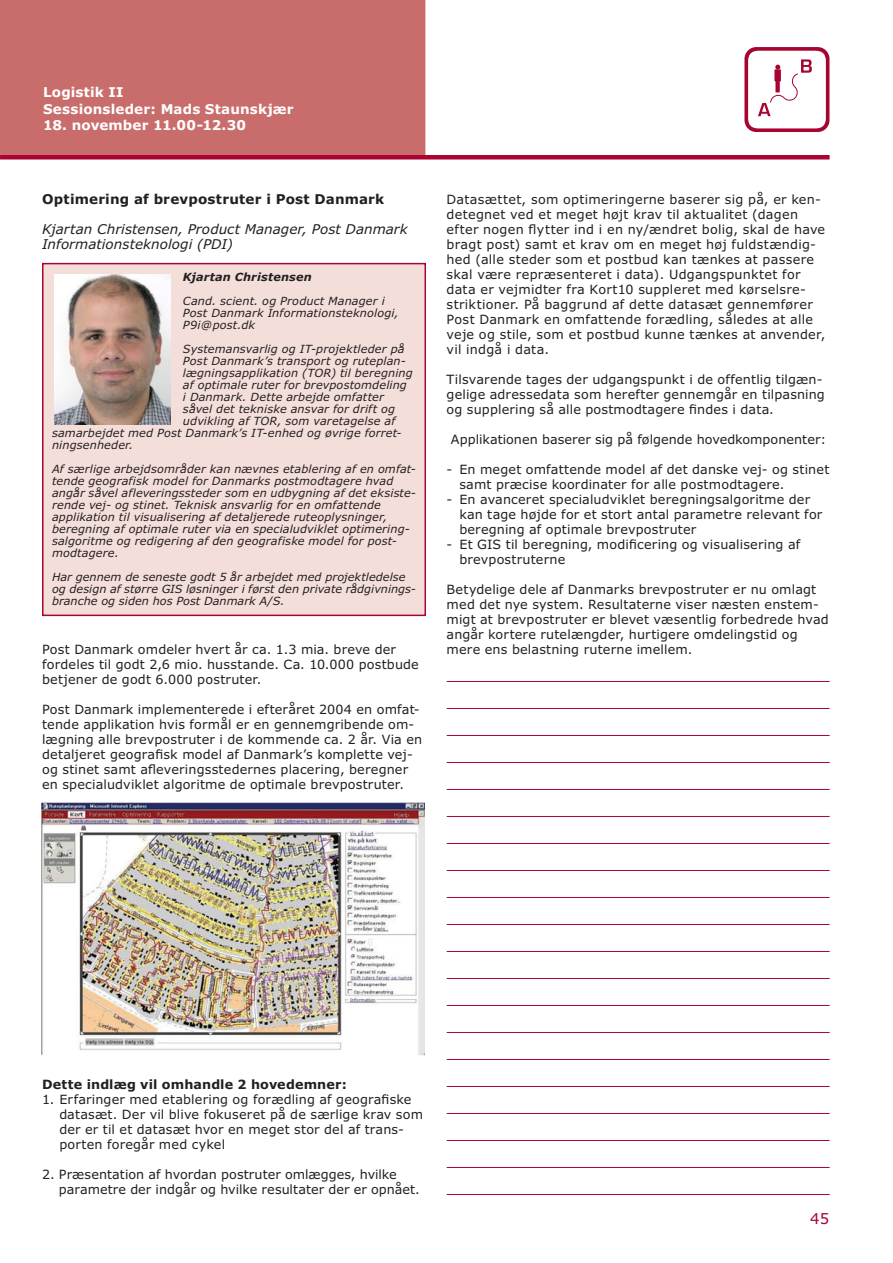
<style>
.page{position:relative;width:893px;height:1263px;background:#fff}
.page>*{position:absolute;margin:0;border:0;box-sizing:border-box;transform-origin:0 0}
.t1{font:15px "Verdana";color:#a90432}
.t2{font:italic 13.5px/15px "Verdana";letter-spacing:.005em;color:#231f20}
.t3{font:700 13.5px/16.5px "Verdana";letter-spacing:.015em;color:#fff}
.t4{font:700 13.5px "Verdana";letter-spacing:.015em;color:#231f20}
.t5{font:12.75px/15px "Verdana";letter-spacing:.015em;color:#231f20}
.t6{font:700 12.75px "Verdana";letter-spacing:.01em;color:#231f20}
.t7{font:italic 11.25px/12px "Verdana";letter-spacing:.01em;color:#231f20}
.t8{font:italic 700 11.25px "Verdana";letter-spacing:.02em;color:#231f20}
</style>
<div class="page">
<svg style="left:744px;top:47px;width:85px;height:85px"></svg>
<div style="left:774px;top:69px;width:6px;height:12px;background:#a60532"></div>
<svg style="left:775px;top:81px;width:4px;height:11px"></svg>
<div style="left:43px;top:264px;width:382px;height:351px;background:#f3deda"></div>
<div style="left:42px;top:263px;width:384px;height:353px;border:2px solid #a90432"></div>
<img style="left:55px;top:274px;width:115px;height:150px">
<img style="left:42px;top:803px;width:382px;height:253px">
<div style="left:0;top:0;width:425px;height:155px;background:#c96d6c"></div>
<div style="left:0;top:155px;width:829px;height:5px;background:#a90432"></div>
<hr style="left:446px;top:681px;width:383px;height:1px;background:#a90432">
<hr style="left:446px;top:708px;width:383px;height:1px;background:#a90432">
<hr style="left:446px;top:735px;width:383px;height:1px;background:#a90432">
<hr style="left:446px;top:762px;width:383px;height:1px;background:#a90432">
<hr style="left:446px;top:789px;width:383px;height:1px;background:#a90432">
<hr style="left:446px;top:816px;width:383px;height:1px;background:#a90432">
<hr style="left:446px;top:843px;width:383px;height:1px;background:#a90432">
<hr style="left:446px;top:870px;width:383px;height:1px;background:#a90432">
<hr style="left:446px;top:897px;width:383px;height:1px;background:#a90432">
<hr style="left:446px;top:924px;width:383px;height:1px;background:#a90432">
<hr style="left:446px;top:951px;width:383px;height:1px;background:#a90432">
<hr style="left:446px;top:978px;width:383px;height:1px;background:#a90432">
<hr style="left:446px;top:1005px;width:383px;height:1px;background:#a90432">
<hr style="left:446px;top:1032px;width:383px;height:1px;background:#a90432">
<hr style="left:446px;top:1059px;width:383px;height:1px;background:#a90432">
<hr style="left:446px;top:1086px;width:383px;height:1px;background:#a90432">
<hr style="left:446px;top:1113px;width:383px;height:1px;background:#a90432">
<hr style="left:446px;top:1140px;width:383px;height:1px;background:#a90432">
<hr style="left:446px;top:1167px;width:383px;height:1px;background:#a90432">
<hr style="left:446px;top:1194px;width:383px;height:1px;background:#a90432">
<p class="t3" style="left:43px;top:85px;width:252px">Logistik II<br>Sessionsleder: Mads Staunskjær</p>
<p class="t3" style="left:43px;top:118px;width:204px">18. november 11.00-12.30</p>
<p class="t4" style="left:42px;top:194px;width:343px">Optimering af brevpostruter i Post Danmark</p>
<p class="t2" style="left:42px;top:223px;width:367px">Kjartan Christensen, Product Manager, Post Danmark<br>Informationsteknologi (PDI)</p>
<p class="t8" style="left:183px;top:273px;width:130px">Kjartan Christensen</p>
<p class="t7" style="left:183px;top:296px;width:217px">Cand. scient. og Product Manager i<br>Post Danmark Informationsteknologi,<br>P9i@post.dk</p>
<p class="t7" style="left:183px;top:344px;width:223px">Systemansvarlig og IT-projektleder på</p>
<p class="t7" style="left:183px;top:356px;width:224px">Post Danmark’s transport og ruteplan-</p>
<p class="t7" style="left:183px;top:368px;width:231px">lægningsapplikation (TOR) til beregning</p>
<p class="t7" style="left:183px;top:380px;width:225px">af optimale ruter for brevpostomdeling</p>
<p class="t7" style="left:183px;top:392px;width:202px">i Danmark. Dette arbejde omfatter</p>
<p class="t7" style="left:183px;top:404px;width:214px">såvel det tekniske ansvar for drift og</p>
<p class="t7" style="left:183px;top:416px;width:214px">udvikling af TOR, som varetagelse af</p>
<p class="t7" style="left:52px;top:428px;width:351px">samarbejdet med Post Danmark’s IT-enhed og øvrige forret-</p>
<p class="t7" style="left:52px;top:440px;width:83px">ningsenheder.</p>
<p class="t7" style="left:52px;top:464px;width:365px">Af særlige arbejdsområder kan nævnes etablering af en omfat&shy;tende geografisk model for Danmarks postmodtagere hvad angår såvel afleveringssteder som en udbygning af det eksiste&shy;rende vej- og stinet. Teknisk ansvarlig for en omfattende applikation til visualisering af detaljerede ruteoplysninger, beregning af optimale ruter via en specialudviklet optimering&shy;salgoritme og redigering af den geografiske model for post&shy;modtagere.</p>
<p class="t7" style="left:52px;top:572px;width:365px">Har gennem de seneste godt 5 år arbejdet med projektle delse og design af større GIS løsninger i først den private rådgivnings - branche og siden hos Post Danmark A/S.</p>
<p class="t5" style="left:42px;top:643px;width:378px">Post Danmark omdeler hvert år ca. 1.3 mia. breve der fordeles til godt 2,6 mio. husstande. Ca. 10.000 postbude betjener de godt 6.000 postruter.</p>
<p class="t5" style="left:42px;top:703px;width:382px">Post Danmark implementerede i efteråret 2004 en omfat&shy;tende applikation hvis formål er en gennemgribende om&shy;lægning alle brevpostruter i de kommende ca. 2 år. Via en detaljeret geografisk model af Danmark’s komplette vej&shy;og stinet samt afleveringsstedernes placering, beregner en specialudviklet algoritme de optimale brevpostruter.</p>
<p class="t5" style="left:446px;top:193px;width:380px">Datasættet, som optimeringerne baserer sig på, er ken&shy;detegnet ved et meget højt krav til aktualitet (dagen efter nogen flytter ind i en ny/ændret bolig, skal de have bragt post) samt et krav om en meget høj fuldstændig&shy;hed (alle steder som et postbud kan tænkes at passere skal være repræsenteret i data). Udgangspunktet for data er vejmidter fra Kort10 suppleret med kørselsre&shy;striktioner. På baggrund af dette datasæt gennemfører Post Danmark en omfattende forædling, således at alle veje og stile, som et postbud kunne tænkes at anvender, vil indgå i data.</p>
<p class="t5" style="left:446px;top:373px;width:380px">Tilsvarende tages der udgangspunkt i de offentlig tilgæn&shy;gelige adressedata som herefter gennemgår en tilpasning og supplering så alle postmodtagere findes i data.</p>
<p class="t5" style="left:451px;top:433px;width:377px">Applikationen baserer sig på følgende hovedkomponenter:</p>
<p class="t5" style="left:459px;top:463px;width:371px;text-indent:-13px">- En meget omfattende model af det danske vej- og stinet samt præcise koordinater for alle postmodtagere.</p>
<p class="t5" style="left:459px;top:493px;width:364px;text-indent:-13px">- En avanceret specialudviklet beregningsalgoritme der kan tage højde for et stort antal parametre relevant for beregning af optimale brevpostruter</p>
<p class="t5" style="left:459px;top:538px;width:342px;text-indent:-13px">- Et GIS til beregning, modificering og visualisering af brevpostruterne</p>
<p class="t5" style="left:446px;top:583px;width:384px">Betydelige dele af Danmarks brevpostruter er nu omlagt med det nye system. Resultaterne viser næsten enstem&shy;migt at brevpostruter er blevet væsentlig forbedrede hvad angår kortere rutelængder, hurtigere omdelingstid og mere ens belastning ruterne imellem.</p>
<p class="t6" style="left:42px;top:1079px;width:306px">Dette indlæg vil omhandle 2 hovedemner:</p>
<p class="t5" style="left:59px;top:1093px;width:365px;text-indent:-17px">1. Erfaringer med etablering og forædling af geografiske datasæt. Der vil blive fokuseret på de særlige krav som der er til et datasæt hvor en meget stor del af trans&shy;porten foregår med cykel</p>
<p class="t5" style="left:59px;top:1168px;width:362px;text-indent:-17px">2. Præsentation af hvordan postruter omlægges, hvilke parametre der indgår og hvilke resultater der er opnået.</p>
<p class="t1" style="left:810px;top:1213px;width:21px">45</p>
</div>
